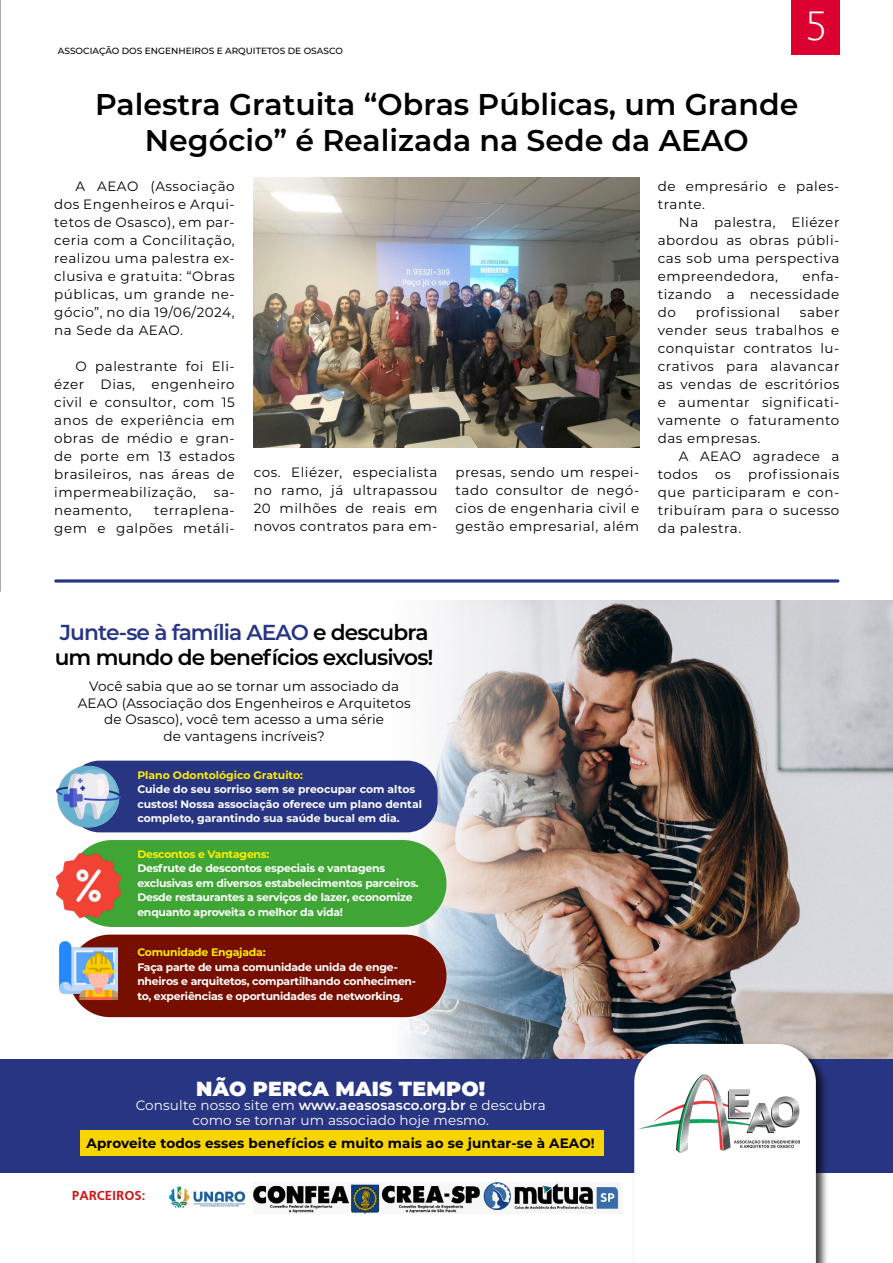
<style>
.page{position:relative;width:893px;height:1263px;background:#fff}
.page>*{position:absolute;margin:0;border:0;box-sizing:border-box;transform-origin:0 0}
.t1{font:100 38.85px "Hermes";color:#fff}
.t2{font:600 30px/36px "Montserrat";color:#000;text-align:center}
.t3{font:600 21.6px/24.2px "Montserrat";letter-spacing:-.04em;color:#000}
.t4{font:900 20.4px "Montserrat";letter-spacing:.01em;color:#fff}
.t5{font:13.65px/16.5px "Montserrat";letter-spacing:.01em;color:#000;text-align:center}
.t6{font:13.5px/18px "Montserrat";letter-spacing:.04em;color:#000;text-align:justify}
.t7{font:13.5px/14.4px "Montserrat";letter-spacing:.01em;color:#fff;text-align:center}
.t8{font:700 13.5px "Montserrat";letter-spacing:.01em;color:#000}
.t9{font:700 13.5px "Frutiger";color:#cd1719}
.t10{font:700 10.8px/14.4px "Montserrat";letter-spacing:-.02em;color:#fff}
.t11{font:700 10.8px/14.4px "Montserrat";color:#fff}
.t12{font:700 10.8px "Montserrat";letter-spacing:-.02em;color:#ffed00}
.t13{font:700 10.8px "Montserrat";color:#ffed00}
.t14{font:500 9px "Montserrat";color:#000}
.s1{color:#283583}
.s2{font-weight:600}
</style>
<div class="page">
<svg style="left:0;top:0;width:1px;height:592px"></svg>
<img style="left:129px;top:601px;width:764px;height:458px">
<div style="left:0;top:1059px;width:893px;height:114px;background:#283583"></div>
<div style="left:69px;top:761px;width:369px;height:71px;background:#283583;border-radius:31px"></div>
<div style="left:69px;top:840px;width:377px;height:87px;background:#3fa535;border-radius:43px"></div>
<div style="left:69px;top:934px;width:377px;height:83px;background:#770f00;border-radius:41px"></div>
<div style="left:80px;top:1129px;width:523px;height:26px;background:#f8d400"></div>
<img style="left:56px;top:764px;width:64px;height:64px">
<img style="left:56px;top:854px;width:64px;height:64px">
<img style="left:59px;top:938px;width:59px;height:64px">
<div style="left:632px;top:1042px;width:197px;height:221px;background:#000;opacity:.75"></div>
<svg style="left:634px;top:1044px;width:182px;height:219px"></svg>
<img style="left:639px;top:1075px;width:160px;height:77px">
<img style="left:169px;top:1186px;width:77px;height:22px">
<img style="left:254px;top:1182px;width:368px;height:31px">
<div style="left:791px;top:0;width:48px;height:54px;background:#dc0030"></div>
<svg style="left:54px;top:579px;width:785px;height:4px;background:#535d9c"></svg>
<img style="left:253px;top:178px;width:386px;height:269px">
<p class="t14" style="left:58px;top:45px;width:287px">ASSOCIAÇÃO DOS ENGENHEIROS E ARQUITETOS DE OSASCO</p>
<h1 class="t1" style="left:805px;top:1px;width:23px">5</h1>
<h2 class="t2" style="left:95px;top:85px;width:705px">Palestra Gratuita “Obras Públicas, um Grande<br>Negócio” é Realizada na Sede da AEAO</h2>
<p class="t6" style="left:54px;top:177px;width:182px;text-indent:21px">A AEAO (Associação dos Engenheiros e Arqui&shy;tetos de Osasco), em par&shy;ceria com a Concilitação, realizou uma palestra ex&shy;clusiva e gratuita: “Obras públicas, um grande ne&shy;gócio”, no dia 19/06/2024, na Sede da AEAO.</p>
<p class="t6" style="left:54px;top:357px;width:182px;text-indent:21px">O palestrante foi Eli&shy;ézer Dias, engenheiro civil e consultor, com 15 anos de experiência em obras de médio e gran&shy;de porte em 13 estados brasileiros, nas áreas de impermeabilização,</p>
<p class="t6" style="left:658px;top:177px;width:183px">de empresário e pales&shy;trante.</p>
<p class="t6" style="left:658px;top:213px;width:183px;text-indent:21px">Na palestra, Eliézer abordou as obras públi&shy;cas sob uma perspectiva empreendedora,</p>
<p class="t6" style="left:658px;top:267px;width:183px;text-indent:145px">enfa&shy;tizando a necessidade do</p>
<p class="t6" style="left:696px;top:302px;width:86px">profissional</p>
<p class="t6" style="left:658px;top:302px;width:183px;text-indent:142px">saber vender seus trabalhos e conquistar contratos lu&shy;crativos para alavancar as vendas de escritórios e aumentar significati&shy;vamente o faturamento das empresas.</p>
<p class="t6" style="left:658px;top:446px;width:183px;text-indent:21px">A AEAO agradece a todos</p>
<p class="t6" style="left:254px;top:463px;width:185px">cos. Eliézer, especialista no ramo, já ultrapassou 20 milhões de reais em novos contratos para em-</p>
<p class="t6" style="left:455px;top:463px;width:185px">presas, sendo um respei&shy;tado consultor de negó&shy;cios de engenharia civil e gestão empresarial, além</p>
<p class="t6" style="left:658px;top:464px;width:183px;text-indent:90px">profissionais que participaram e con&shy;tribuíram para o sucesso da palestra.</p>
<p class="t6" style="left:715px;top:464px;width:17px">os</p>
<p class="t6" style="left:214px;top:483px;width:22px">sa-</p>
<p class="t6" style="left:54px;top:501px;width:182px;text-align:right">terraplena-<br>gem e galpões metáli-</p>
<p class="t6" style="left:54px;top:501px;width:79px">neamento,</p>
<h3 class="t3" style="left:55px;top:620px;width:380px"><span class="s1">Junte-se à família AEAO</span> e descubra um mundo de benefícios exclusivos!</h3>
<p class="t5" style="left:78px;top:678px;width:334px">Você sabia que ao se tornar um associado da AEAO (Associação dos Engenheiros e Arquitetos de Osasco), você tem acesso a uma série<br>de vantagens incríveis?</p>
<p class="t13" style="left:137px;top:767px;width:167px">Plano Odontológico Gratuito:</p>
<p class="t11" style="left:137px;top:781px;width:286px">Cuide do seu sorriso sem se preocupar com altos custos! Nossa associação oferece um plano dental completo, garantindo sua saúde bucal em dia.</p>
<p class="t12" style="left:137px;top:846px;width:133px">Descontos e Vantagens:</p>
<p class="t10" style="left:137px;top:861px;width:283px">Desfrute de descontos especiais e vantagens exclusivas em diversos estabelecimentos parceiros.<br>Desde restaurantes a serviços de lazer, economize enquanto aproveita o melhor da vida!</p>
<p class="t12" style="left:137px;top:945px;width:130px">Comunidade Engajada:</p>
<p class="t10" style="left:137px;top:959px;width:280px">Faça parte de uma comunidade unida de enge&shy;nheiros e arquitetos, compartilhando conhecimen&shy;to, experiências e oportunidades de networking.</p>
<h3 class="t4" style="left:196px;top:1073px;width:290px">NÃO PERCA MAIS TEMPO!</h3>
<p class="t7" style="left:136px;top:1098px;width:412px">Consulte nosso site em <span class="s2">www.aeasosasco.org.br</span> e descubra como se tornar um associado hoje mesmo.</p>
<p class="t8" style="left:87px;top:1133px;width:510px">Aproveite todos esses benefícios e muito mais ao se juntar-se à AEAO!</p>
<p class="t9" style="left:72px;top:1188px;width:75px">PARCEIROS:</p>
</div>
